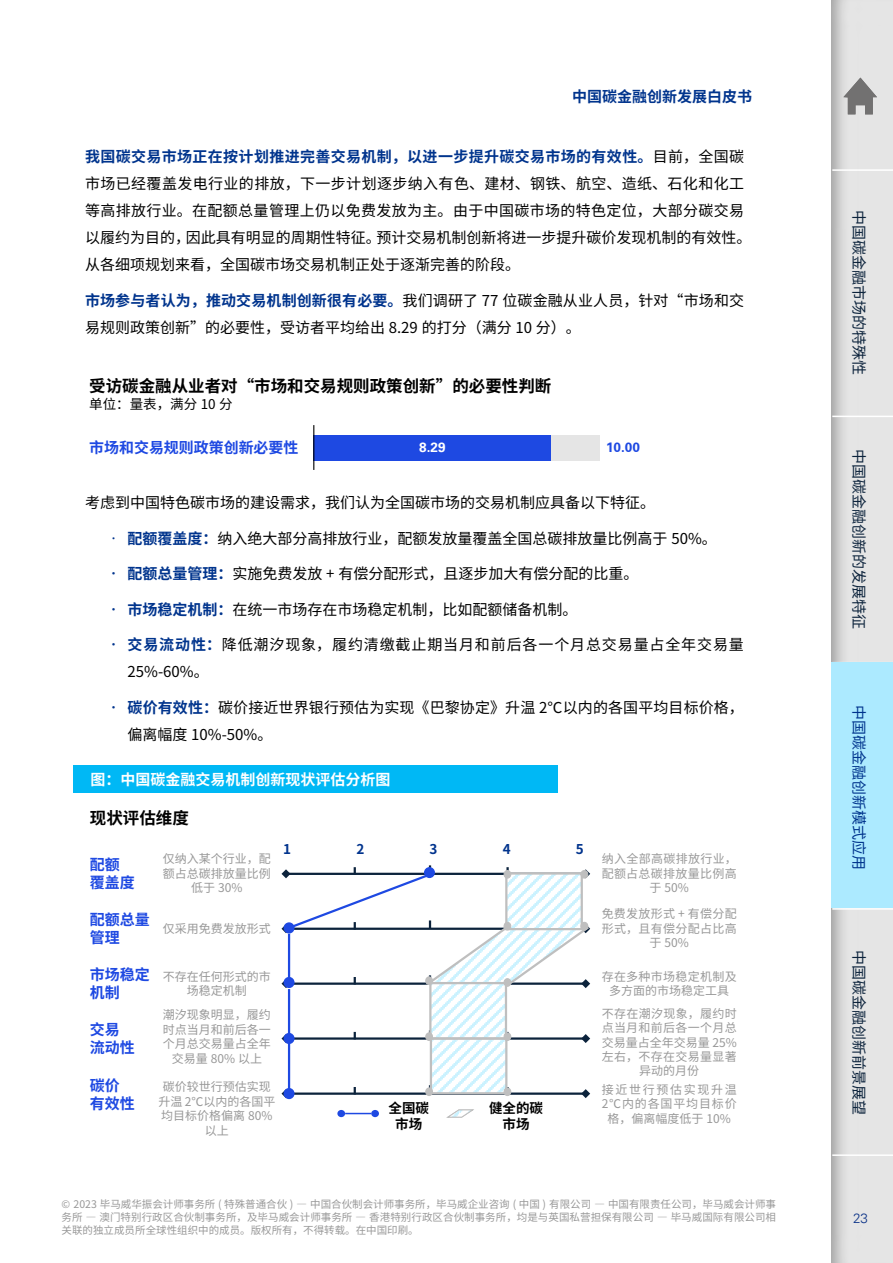
<style>
.page{position:relative;width:893px;height:1263px;background:#fff}
.page>*{position:absolute;margin:0;border:0;box-sizing:border-box;transform-origin:0 0}
.t1{font:700 16.5px "Noto Sans CJ Ksc";color:#000}
.t2{font:15px/27px "Noto Sans CJ Ksc";color:#000}
.t3{font:15px/27px "Noto Sans CJ Ksc";letter-spacing:.025em;color:#000}
.t4{font:15px/27px "Noto Sans CJ Ksc";letter-spacing:.06em;color:#000}
.t5{font:700 15px/18px "Noto Sans CJ Ksc";color:#1e49e2}
.t6{font:15px "Noto Sans CJ Ksc";color:#0c233c}
.t7{font:700 15px "Noto Sans CJ Ksc";color:#fff}
.t8{font:700 15px "Noto Sans CJ Ksc";color:#00348d}
.t9{font:15px "Noto Sans CJ Ksc";color:#00348d}
.t10{font:13.5px "Noto Sans CJ Ksc";color:#000}
.t11{font:700 13.5px/16.2px "Noto Sans CJ Ksc";color:#000;text-align:center}
.t12{font:700 13.5px "Univers 65";color:#1e49e2}
.t13{font:700 13.5px "Noto Sans CJ Ksc";color:#00338d}
.t14{font:700 13.5px "Univers 65";color:#fff}
.t15{font:300 13.5px "Univers 45";color:#0c3388}
.t16{font:12px/14.4px "Noto Sans CJ Ksc";letter-spacing:.025em;color:#989898;text-align:center}
.t17{font:12px/14.4px "Noto Sans CJ Ksc";color:#989898;text-align:center}
.t18{font:12px/14.4px "Noto Sans CJ Ksc";letter-spacing:.07em;color:#989898;text-align:center}
.t19{font:10.5px/12.6px "Noto Sans CJ Ksc";color:#989898;text-align:justify}
.s1{font-weight:700;color:#00348d}
.s2{color:#00348d}
</style>
<div class="page">
<div style="left:314px;top:435px;width:237px;height:25px;background:#1e49e2"></div>
<div style="left:551px;top:435px;width:49px;height:25px;background:#e5e5e5"></div>
<hr style="left:313px;top:425px;width:1px;height:45px;background:#000">
<hr style="left:286px;top:1037px;width:300px;height:3px;background:#0c233c">
<svg style="left:581px;top:1034px;width:9px;height:9px"></svg>
<svg style="left:281px;top:1034px;width:5px;height:9px"></svg>
<hr style="left:286px;top:1092px;width:300px;height:3px;background:#0c233c">
<svg style="left:581px;top:1089px;width:9px;height:9px"></svg>
<svg style="left:281px;top:1089px;width:5px;height:9px"></svg>
<svg style="left:429px;top:988px;width:78px;height:49px"></svg>
<svg style="left:430px;top:1037px;width:77px;height:57px"></svg>
<div style="left:426px;top:1033px;width:6px;height:7px;background:#bfbfbf;border-radius:50%"></div>
<div style="left:425px;top:1032px;width:8px;height:9px;border:1px solid #bfbfbf;border-radius:50%"></div>
<div style="left:426px;top:1088px;width:6px;height:7px;background:#bfbfbf;border-radius:50%"></div>
<div style="left:425px;top:1087px;width:8px;height:9px;border:1px solid #bfbfbf;border-radius:50%"></div>
<div style="left:504px;top:1033px;width:7px;height:7px;background:#bfbfbf;border-radius:50%"></div>
<div style="left:503px;top:1032px;width:8px;height:9px;border:1px solid #bfbfbf;border-radius:50%"></div>
<div style="left:504px;top:1088px;width:7px;height:7px;background:#bfbfbf;border-radius:50%"></div>
<div style="left:503px;top:1087px;width:8px;height:9px;border:1px solid #bfbfbf;border-radius:50%"></div>
<svg style="left:281px;top:865px;width:310px;height:123px"></svg>
<hr style="left:288px;top:934px;width:2px;height:48px;background:#1e49e2">
<hr style="left:288px;top:989px;width:2px;height:49px;background:#1e49e2">
<hr style="left:288px;top:1044px;width:2px;height:49px;background:#1e49e2">
<div style="left:284px;top:1088px;width:11px;height:11px;background:#1e49e2;border-radius:50%"></div>
<div style="left:284px;top:1033px;width:11px;height:11px;background:#1e49e2;border-radius:50%"></div>
<div style="left:284px;top:977px;width:11px;height:11px;background:#1e49e2;border-radius:50%"></div>
<div style="left:284px;top:922px;width:11px;height:11px;background:#1e49e2;border-radius:50%"></div>
<div style="left:424px;top:867px;width:11px;height:11px;background:#1e49e2;border-radius:50%"></div>
<div style="left:581px;top:870px;width:7px;height:8px;background:#bfbfbf;border-radius:50%"></div>
<div style="left:580px;top:870px;width:8px;height:9px;border:1px solid #bfbfbf;border-radius:50%"></div>
<svg style="left:345px;top:1113px;width:26px;height:1px"></svg>
<div style="left:337px;top:1110px;width:8px;height:7px;background:#1e49e2;border-radius:50%"></div>
<div style="left:371px;top:1110px;width:8px;height:7px;background:#1e49e2;border-radius:50%"></div>
<svg style="left:447px;top:1109px;width:27px;height:9px"></svg>
<div style="left:73px;top:765px;width:485px;height:28px;background:#00b8f5"></div>
<div style="left:818px;top:0;width:75px;height:1263px;background:#000;opacity:.35"></div>
<hr style="left:832px;top:169px;width:61px;height:2px;background:#fff">
<hr style="left:832px;top:416px;width:61px;height:1px;background:#fff">
<hr style="left:832px;top:908px;width:61px;height:2px;background:#fff">
<hr style="left:832px;top:1154px;width:61px;height:2px;background:#fff">
<div style="left:831px;top:662px;width:62px;height:246px;background:#aceaff"></div>
<svg style="left:843px;top:78px;width:34px;height:36px"></svg>
<p class="t8" style="left:572px;top:88px;width:181px">中国碳金融创新发展白皮书</p>
<p class="t3" style="left:85px;top:143px;width:668px"><span class="s1">我国碳交易市场正在按计划推进完善交易机制，以进一步提升碳交易市场的有效性。</span>目前，全国碳市场已经覆盖发电行业的排放，下一步计划逐步纳入有色、建材、钢铁、航空、造纸、石化和化工等高排放行业。在配额总量管理上仍以免费发放为主。由于中国碳市场的特色定位，大部分碳交易以履约为目的，因此具有明显的周期性特征。预计交易机制创新将进一步提升碳价发现机制的有效性。从各细项规划来看，全国碳市场交易机制正处于逐渐完善的阶段。</p>
<p class="t2" style="left:85px;top:287px;width:661px"><span class="s1">市场参与者认为，推动交易机制创新很有必要。</span>我们调研了 77 位碳金融从业人员，针对“市场和交易规则政策创新”的必要性，受访者平均给出 8.29 的打分（满分 10 分）。</p>
<p class="t1" style="left:89px;top:376px;width:463px">受访碳金融从业者对“市场和交易规则政策创新”的必要性判断</p>
<p class="t10" style="left:89px;top:396px;width:145px">单位：量表，满分 10 分</p>
<p class="t5" style="left:89px;top:438px;width:211px">市场和交易规则政策创新必要性</p>
<p class="t14" style="left:419px;top:439px;width:28px">8.29</p>
<p class="t12" style="left:606px;top:439px;width:35px">10.00</p>
<p class="t2" style="left:85px;top:490px;width:571px">考虑到中国特色碳市场的建设需求，我们认为全国碳市场的交易机制应具备以下特征。</p>
<p class="t2" style="left:106px;top:525px;width:612px"><span class="s2">•</span> <span class="s1">配额覆盖度：</span>纳入绝大部分高排放行业，配额发放量覆盖全国总碳排放量比例高于 50%。</p>
<p class="t2" style="left:106px;top:561px;width:534px"><span class="s1">• 配额总量管理：</span>实施免费发放 + 有偿分配形式，且逐步加大有偿分配的比重。</p>
<p class="t2" style="left:106px;top:596px;width:473px"><span class="s1">• 市场稳定机制：</span>在统一市场存在市场稳定机制，比如配额储备机制。</p>
<p class="t4" style="left:128px;top:632px;width:618px;text-indent:-21px"><span class="s1">• 交易流动性：</span>降低潮汐现象，履约清缴截止期当月和前后各一个月总交易量占全年交易量<br>25%-60%。</p>
<p class="t2" style="left:128px;top:694px;width:618px;text-indent:-21px"><span class="s1">• 碳价有效性：</span>碳价接近世界银行预估为实现《巴黎协定》升温 2℃以内的各国平均目标价格，偏离幅度 10%-50%。</p>
<p class="t7" style="left:90px;top:771px;width:302px">图：中国碳金融交易机制创新现状评估分析图</p>
<p class="t1" style="left:90px;top:808px;width:100px">现状评估维度</p>
<p class="t5" style="left:90px;top:855px;width:46px">配额覆盖度</p>
<p class="t5" style="left:90px;top:911px;width:61px">配额总量管理</p>
<p class="t5" style="left:90px;top:966px;width:61px">市场稳定机制</p>
<p class="t5" style="left:90px;top:1021px;width:46px">交易流动性</p>
<p class="t5" style="left:90px;top:1076px;width:46px">碳价有效性</p>
<p class="t17" style="left:163px;top:852px;width:109px">仅纳入某个行业，配额占总碳排放量比例低于 30%</p>
<p class="t17" style="left:163px;top:921px;width:109px">仅采用免费发放形式</p>
<p class="t17" style="left:163px;top:969px;width:109px">不存在任何形式的市场稳定机制</p>
<p class="t17" style="left:163px;top:1008px;width:109px">潮汐现象明显，履约时点当月和前后各一个月总交易量占全年交易量 80% 以上</p>
<p class="t17" style="left:158px;top:1080px;width:118px">碳价较世行预估实现升温 2℃以内的各国平均目标价格偏离 80%以上</p>
<p class="t13" style="left:283px;top:841px;width:9px">1</p>
<p class="t13" style="left:356px;top:841px;width:9px">2</p>
<p class="t13" style="left:430px;top:841px;width:9px">3</p>
<p class="t13" style="left:503px;top:841px;width:9px">4</p>
<p class="t13" style="left:576px;top:841px;width:9px">5</p>
<p class="t11" style="left:389px;top:1100px;width:42px">全国碳市场</p>
<p class="t11" style="left:489px;top:1100px;width:55px">健全的碳市场</p>
<p class="t16" style="left:602px;top:852px;width:137px">纳入全部高碳排放行业，配额占总碳排放量比例高于 50%</p>
<p class="t16" style="left:602px;top:907px;width:137px">免费发放形式 + 有偿分配形式，且有偿分配占比高于 50%</p>
<p class="t16" style="left:602px;top:969px;width:136px">存在多种市场稳定机制及多方面的市场稳定工具</p>
<p class="t16" style="left:602px;top:1006px;width:137px">不存在潮汐现象，履约时点当月和前后各一个月总交易量占全年交易量 25%左右，不存在交易量显著异动的月份</p>
<p class="t18" style="left:602px;top:1082px;width:137px">接近世行预估实现升温<br>2℃内的各国平均目标价格，偏离幅度低于 10%</p>
<p class="t19" style="left:62px;top:1198px;width:716px">© 2023 毕马威华振会计师事务所 ( 特殊普通合伙 ) — 中国合伙制会计师事务所，毕马威企业咨询 ( 中国 ) 有限公司 — 中国有限责任公司，毕马威会计师事务所 — 澳门特别行政区合伙制事务所，及毕马威会计师事务所 — 香港特别行政区合伙制事务所，均是与英国私营担保有限公司 — 毕马威国际有限公司相关联的独立成员所全球性组织中的成员。版权所有，不得转载。在中国印刷。</p>
<p class="t6" style="left:868px;top:210px;width:166px;rotate:90deg">中国碳金融市场的特殊性</p>
<p class="t6" style="left:868px;top:449px;width:182px;rotate:90deg">中国碳金融创新的发展特征</p>
<p class="t9" style="left:868px;top:705px;width:166px;rotate:90deg">中国碳金融创新模式应用</p>
<p class="t6" style="left:868px;top:949px;width:166px;rotate:90deg">中国碳金融创新前景展望</p>
<p class="t15" style="left:853px;top:1210px;width:17px">23</p>
</div>
